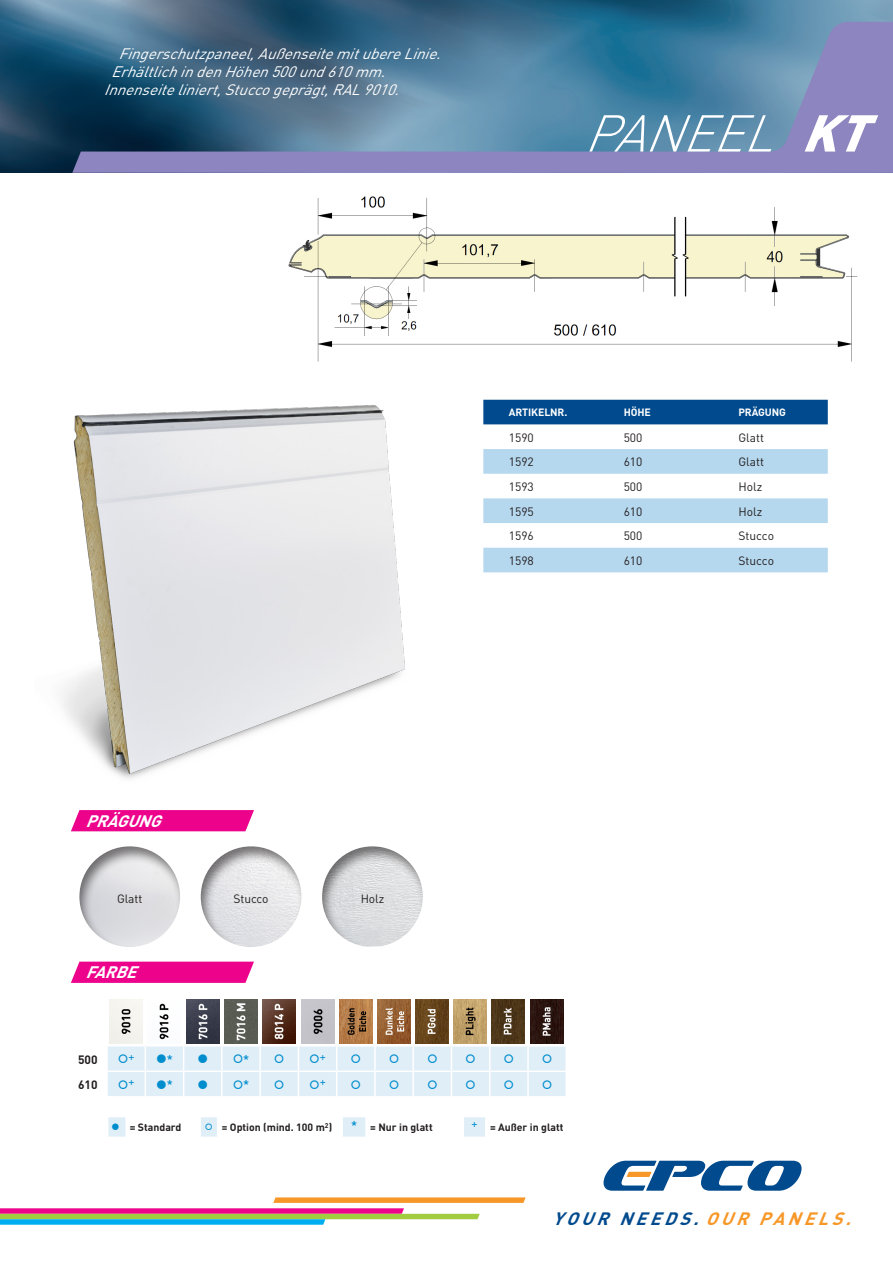
<style>
.page{position:relative;width:893px;height:1263px;background:#fff}
.page>*{position:absolute;margin:0;border:0;box-sizing:border-box;transform-origin:0 0}
.t1{font:italic 300 51px "DIN";color:#fff}
.t2{font:italic 700 17.7px "DIN";color:#004a8d}
.t3{font:italic 700 16.5px "DIN";color:#fff}
.texte_bandeau_haut{font:italic 15px "DIN";color:#fff}
.t4{font:12px "DIN";color:#231f20}
.t5{font:700 12px "DIN";letter-spacing:-.01em;color:#231f20}
.t6{font:700 10.5px "DIN";color:#231f20}
.t7{font:700 10.5px "DIN";letter-spacing:-.01em;color:#fff}
.s1{font-weight:900}
.s2{color:#f79727}
</style>
<div class="page">
<img style="left:0;top:0;width:893px;height:173px">
<svg style="left:0;top:1197px;width:526px;height:28px"></svg>
<svg style="left:604px;top:1161px;width:197px;height:30px"></svg>
<svg style="left:72px;top:22px;width:821px;height:151px"></svg>
<img style="left:288px;top:196px;width:570px;height:166px">
<img style="left:61px;top:405px;width:344px;height:374px">
<div style="left:483px;top:400px;width:345px;height:24px;background:#004a8d"></div>
<svg style="left:483px;top:449px;width:345px;height:123px"></svg>
<svg style="left:71px;top:810px;width:183px;height:21px"></svg>
<div style="left:78px;top:844px;width:103px;height:104px;background:#231f20;opacity:.6"></div>
<div style="left:199px;top:844px;width:103px;height:104px;background:#231f20;opacity:.6"></div>
<div style="left:320px;top:844px;width:104px;height:104px;background:#231f20;opacity:.6"></div>
<svg style="left:71px;top:962px;width:183px;height:21px"></svg>
<svg style="left:108px;top:1117px;width:377px;height:19px"></svg>
<svg style="left:108px;top:999px;width:458px;height:97px"></svg>
<p class="texte_bandeau_haut" style="left:118px;top:44px;width:330px">Fingerschutzpaneel,AußenseitemitubereLinie.</p>
<p class="texte_bandeau_haut" style="left:111px;top:62px;width:282px">ErhältlichindenHöhen500und610mm.</p>
<p class="texte_bandeau_haut" style="left:104px;top:80px;width:304px">Innenseiteliniert,Stuccogeprägt,RAL9010.</p>
<p class="t1" style="left:584px;top:102px;width:308px">PANEEL <span class="s1">KT</span></p>
<p class="t3" style="left:86px;top:810px;width:84px">PRÄGUNG</p>
<p class="t4" style="left:117px;top:891px;width:27px">Glatt</p>
<p class="t4" style="left:234px;top:891px;width:36px">Stucco</p>
<p class="t4" style="left:361px;top:891px;width:25px">Holz</p>
<p class="t3" style="left:86px;top:962px;width:60px">FARBE</p>
<p class="t5" style="left:78px;top:1051px;width:21px">500</p>
<p class="t5" style="left:78px;top:1077px;width:21px">610</p>
<p class="t7" style="left:509px;top:406px;width:60px">ARTIKELNR.</p>
<p class="t7" style="left:624px;top:406px;width:29px">HÖHE</p>
<p class="t7" style="left:738px;top:406px;width:49px">PRÄGUNG</p>
<p class="t4" style="left:509px;top:430px;width:27px">1590</p>
<p class="t4" style="left:624px;top:430px;width:20px">500</p>
<p class="t4" style="left:738px;top:430px;width:27px">Glatt</p>
<p class="t4" style="left:509px;top:454px;width:27px">1592</p>
<p class="t4" style="left:624px;top:454px;width:20px">610</p>
<p class="t4" style="left:738px;top:454px;width:27px">Glatt</p>
<p class="t4" style="left:509px;top:479px;width:27px">1593</p>
<p class="t4" style="left:624px;top:479px;width:20px">500</p>
<p class="t4" style="left:738px;top:479px;width:25px">Holz</p>
<p class="t4" style="left:509px;top:504px;width:27px">1595</p>
<p class="t4" style="left:624px;top:504px;width:20px">610</p>
<p class="t4" style="left:738px;top:504px;width:25px">Holz</p>
<p class="t4" style="left:509px;top:528px;width:27px">1596</p>
<p class="t4" style="left:624px;top:528px;width:20px">500</p>
<p class="t4" style="left:738px;top:528px;width:37px">Stucco</p>
<p class="t4" style="left:509px;top:553px;width:27px">1598</p>
<p class="t4" style="left:624px;top:553px;width:20px">610</p>
<p class="t4" style="left:738px;top:553px;width:37px">Stucco</p>
<p class="t6" style="left:130px;top:1121px;width:53px">= Standard</p>
<p class="t6" style="left:222px;top:1121px;width:112px">= Option (mind. 100 m<sup>2</sup>)</p>
<p class="t6" style="left:370px;top:1121px;width:64px">= Nur in glatt</p>
<p class="t6" style="left:490px;top:1121px;width:75px">= Außer in glatt</p>
<p class="t2" style="left:552px;top:1207px;width:308px">YOUR NEEDS. <span class="s2">OUR PANELS.</span></p>
</div>
